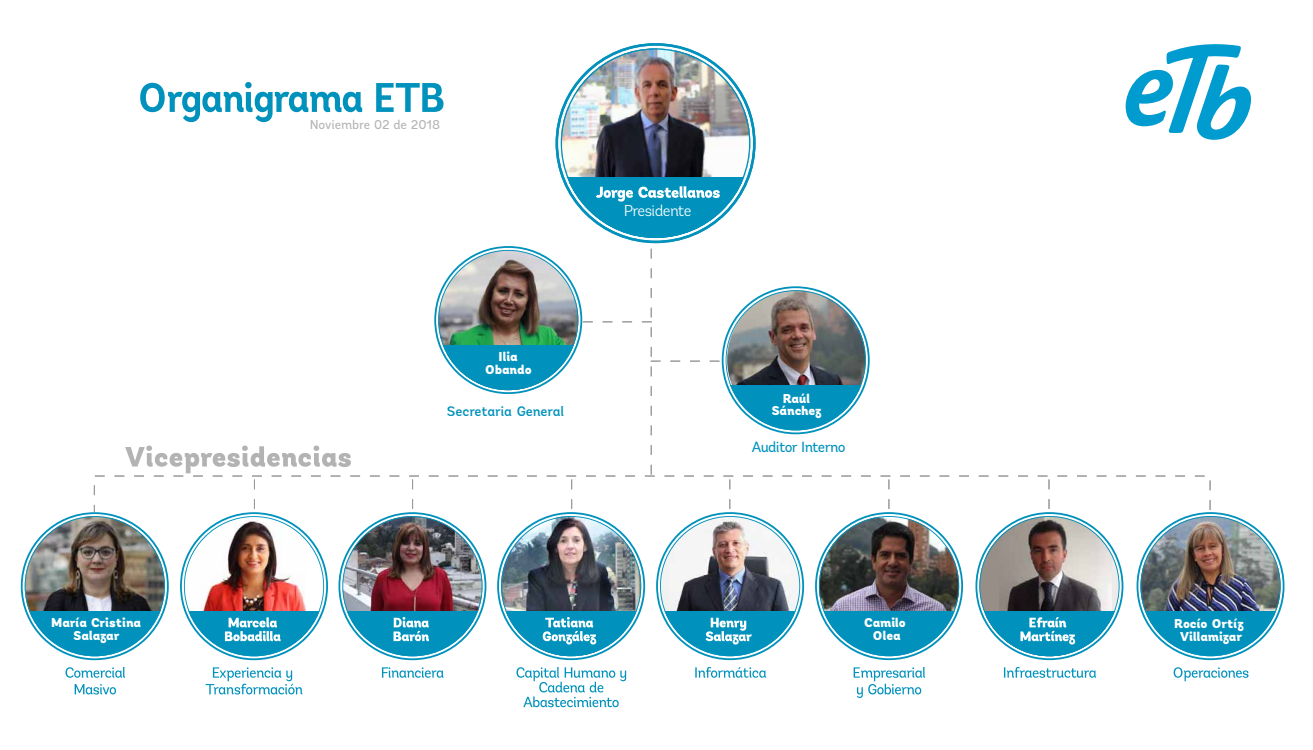
<style>
.page{position:relative;width:1313px;height:750px;background:#fff}
.page>*{position:absolute;margin:0;border:0;box-sizing:border-box;transform-origin:0 0}
.t1{font:300 15.7px "Andes";letter-spacing:-.04em;color:#fff}
.t2{font:14.7px "Andes";letter-spacing:-.045em;color:#0092bc}
.t3{font:500 13.8px "Andes";letter-spacing:-.005em;color:#0092bc}
.t4{font:900 12.8px/12.8px "Andes";letter-spacing:-.01em;color:#fff;text-align:center}
.t5{font:12.8px "Andes";letter-spacing:-.01em;color:#b3b3b3}
</style>
<div class="page">
<svg style="left:963px;top:475px;width:248px;height:35px"></svg>
<svg style="left:556px;top:43px;width:200px;height:200px"></svg>
<img style="left:561px;top:48px;width:189px;height:190px">
<svg style="left:517px;top:667px;width:109px;height:40px"></svg>
<svg style="left:382px;top:667px;width:62px;height:11px"></svg>
<svg style="left:695px;top:667px;width:71px;height:11px"></svg>
<svg style="left:854px;top:667px;width:71px;height:31px"></svg>
<svg style="left:206px;top:667px;width:96px;height:28px"></svg>
<svg style="left:1004px;top:667px;width:92px;height:11px"></svg>
<svg style="left:975px;top:479px;width:148px;height:181px"></svg>
<svg style="left:66px;top:667px;width:59px;height:11px"></svg>
<svg style="left:75px;top:684px;width:41px;height:11px"></svg>
<svg style="left:1126px;top:44px;width:125px;height:96px"></svg>
<svg style="left:140px;top:82px;width:304px;height:40px"></svg>
<svg style="left:1174px;top:667px;width:75px;height:14px"></svg>
<img style="left:1137px;top:512px;width:148px;height:148px">
<img style="left:21px;top:246px;width:942px;height:414px">
<p class="t4" style="left:51px;top:617px;width:91px">María Cristina<br>Salazar</p>
<p class="t5" style="left:310px;top:117px;width:132px">Noviembre 02 de 2018</p>
<p class="t4" style="left:485px;top:351px;width:48px">Ilia<br>Obando</p>
<p class="t3" style="left:447px;top:403px;width:119px">Secretaria General</p>
<p class="t1" style="left:624px;top:202px;width:69px">Presidente</p>
<p class="t4" style="left:771px;top:392px;width:52px">Raúl<br>Sánchez</p>
<p class="t2" style="left:752px;top:438px;width:96px">Auditor Interno</p>
<p class="t4" style="left:864px;top:617px;width:43px">Camilo<br>Olea</p>
<p class="t4" style="left:1174px;top:618px;width:71px">Rocío Ortíz<br>Villamizar</p>
</div>
